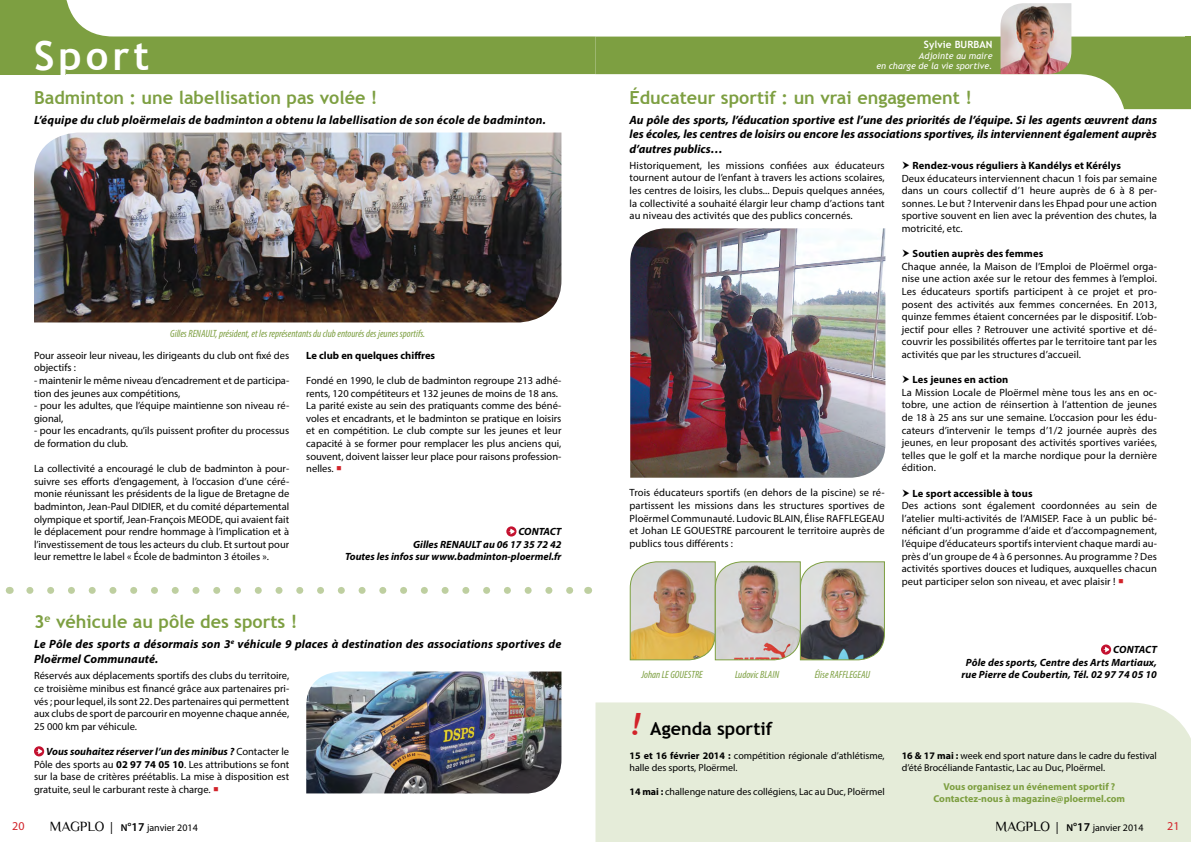
<style>
.page{position:relative;width:1191px;height:842px;background:#fff}
.page>*{position:absolute;margin:0;border:0;box-sizing:border-box;transform-origin:0 0}
.t1{font:700 40px "Trebuchet MS";letter-spacing:.1em;color:#fff}
.t2{font:700 18px "Trebuchet MS";color:#7d9f41}
.t3{font:700 18px "Trebuchet MS";color:#000}
.t4{font:italic 700 12px/14.4px "Myriad Pro";letter-spacing:.01em;color:#000;text-align:justify}
.t5{font:12px "Myriad Pro";color:#d2232a}
.t6{font:10.5px/12.6px "Myriad Pro";color:#000;text-align:justify}
.t7{font:italic 700 10.5px/12.6px "Myriad Pro";color:#000;text-align:right}
.t8{font:700 10.5px "Myriad Pro";letter-spacing:.01em;color:#000}
.t9{font:italic condensed 10.5px "Myriad Pro";color:#7d9f41}
.t10{font:10px/12px "Myriad Pro";color:#000}
.t11{font:700 10px/12px "Myriad Pro";color:#7d9f41;text-align:center}
.t12{font:700 10px "Trebuchet MS";color:#fff}
.t13{font:italic 9px/10.8px "Trebuchet MS";color:#fff;text-align:right}
.s1{color:#d2232a}
.s2{font-weight:700;font-style:italic}
.s3{font-weight:700}
.s4{font-family:"Trebuchet";font-style:italic;font-size:30px;color:#d2232a}
.s5{font-family:"Philosopher";font-size:14px}
.s6{font-size:12px}
.s7{font-weight:600}
.s8{font-weight:600;font-size:12px}
</style>
<div class="page">
<div style="left:595px;top:702px;width:596px;height:140px;background:#e5ecd9"></div>
<svg style="left:0;top:0;width:595px;height:74px;fill:#7d9f41"></svg>
<svg style="left:595px;top:37px;width:596px;height:72px;fill:#7d9f41"></svg>
<svg style="left:34px;top:746px;width:10px;height:10px"></svg>
<svg style="left:36px;top:748px;width:6px;height:6px"></svg>
<svg style="left:506px;top:526px;width:10px;height:10px"></svg>
<svg style="left:508px;top:529px;width:6px;height:5px"></svg>
<img style="left:34px;top:133px;width:527px;height:189px">
<img style="left:1000px;top:3px;width:71px;height:71px">
<img style="left:306px;top:671px;width:255px;height:122px">
<svg style="left:30px;top:587px;width:544px;height:7px"></svg>
<svg style="left:1101px;top:644px;width:10px;height:11px"></svg>
<svg style="left:1103px;top:647px;width:6px;height:5px"></svg>
<img style="left:629px;top:561px;width:256px;height:100px">
<img style="left:630px;top:228px;width:255px;height:250px">
<h1 class="t1" style="left:34px;top:31px;width:117px">Sport</h1>
<h2 class="t2" style="left:34px;top:86px;width:345px">Badminton : une labellisation pas volée !</h2>
<p class="t4" style="left:34px;top:112px;width:513px">L’équipe du club ploërmelais de badminton a obtenu la labellisation de son école de badminton.</p>
<p class="t9" style="left:170px;top:327px;width:256px">Gilles RENAULT, président, et les représentants du club entourés des jeunes sportifs.</p>
<p class="t6" style="left:34px;top:349px;width:257px">Pour asseoir leur niveau, les dirigeants du club ont fixé des objectifs :</p>
<p class="t6" style="left:34px;top:374px;width:257px">- maintenir le même niveau d’encadrement et de participa&shy;tion des jeunes aux compétitions,</p>
<p class="t6" style="left:34px;top:399px;width:257px">- pour les adultes, que l’équipe maintienne son niveau ré&shy;gional,</p>
<p class="t6" style="left:34px;top:424px;width:257px">- pour les encadrants, qu’ils puissent profiter du processus de formation du club.</p>
<p class="t6" style="left:34px;top:462px;width:257px">La collectivité a encouragé le club de badminton à pour&shy;suivre ses efforts d’engagement, à l’occasion d’une céré&shy;monie réunissant les présidents de la ligue de Bretagne de badminton, Jean-Paul DIDIER, et du comité départemental olympique et sportif, Jean-François MEODE, qui avaient fait le déplacement pour rendre hommage à l’implication et à l’investissement de tous les acteurs du club. Et surtout pour leur remettre le label « École de badminton 3 étoiles ».</p>
<p class="t8" style="left:306px;top:348px;width:130px">Le club en quelques chiffres</p>
<p class="t6" style="left:306px;top:374px;width:257px;text-align:left">Fondé en 1990, le club de badminton regroupe 213 adhé&shy;rents, 120 compétiteurs et 132 jeunes de moins de 18 ans.<br>La parité existe au sein des pratiquants comme des béné&shy;voles et encadrants, et le badminton se pratique en loisirs et en compétition. Le club compte sur les jeunes et leur capacité à se former pour remplacer les plus anciens qui, souvent, doivent laisser leur place pour raisons profession&shy;nelles. <span class="s1">○</span></p>
<p class="t7" style="left:345px;top:525px;width:218px">CONTACT<br>Gilles RENAULT au 06 17 35 72 42<br>Toutes les infos sur www.badminton-ploermel.fr</p>
<h2 class="t2" style="left:34px;top:610px;width:265px">3<sup>e</sup> véhicule au pôle des sports !</h2>
<p class="t4" style="left:34px;top:636px;width:529px">Le Pôle des sports a désormais son 3<sup>e</sup> véhicule 9 places à destination des associations sportives de<br>Ploërmel Communauté.</p>
<p class="t6" style="left:34px;top:669px;width:257px">Réservés aux déplacements sportifs des clubs du territoire, ce troisième minibus est financé grâce aux partenaires pri&shy;vés ; pour lequel, ils sont 22. Des partenaires qui permettent aux clubs de sport de parcourir en moyenne chaque année, 25 000 km par véhicule.</p>
<p class="t6" style="left:34px;top:745px;width:257px;text-indent:12px"><span class="s2">Vous souhaitez réserver l’un des minibus ?</span> Contacter le Pôle des sports au <span class="s3">02 97 74 05 10</span>. Les attributions se font sur la base de critères préétablis. La mise à disposition est gratuite, seul le carburant reste à charge. <span class="s1">○</span></p>
<p class="t12" style="left:924px;top:38px;width:70px">Sylvie BURBAN</p>
<p class="t13" style="left:876px;top:50px;width:118px">Adjointe au maire<br>en charge de la vie sportive.</p>
<h2 class="t2" style="left:629px;top:86px;width:344px">Éducateur sportif : un vrai engagement !</h2>
<p class="t4" style="left:629px;top:112px;width:529px">Au pôle des sports, l’éducation sportive est l’une des priorités de l’équipe. Si les agents œuvrent dans les écoles, les centres de loisirs ou encore les associations sportives, ils interviennent également auprès d’autres publics…</p>
<p class="t6" style="left:629px;top:159px;width:257px">Historiquement, les missions confiées aux éducateurs tournent autour de l’enfant à travers les actions scolaires, les centres de loisirs, les clubs... Depuis quelques années, la collectivité a souhaité élargir leur champ d’actions tant au niveau des activités que des publics concernés.</p>
<p class="t6" style="left:629px;top:486px;width:257px">Trois éducateurs sportifs (en dehors de la piscine) se ré&shy;partissent les missions dans les structures sportives de Ploërmel Communauté. Ludovic BLAIN, Élise RAFFLEGEAU et Johan LE GOUESTRE parcourent le territoire auprès de publics tous différents :</p>
<p class="t8" style="left:912px;top:159px;width:210px">Rendez-vous réguliers à Kandélys et Kérélys</p>
<p class="t6" style="left:901px;top:172px;width:257px">Deux éducateurs interviennent chacun 1 fois par semaine dans un cours collectif d’1 heure auprès de 6 à 8 per&shy;sonnes. Le but ? Intervenir dans les Ehpad pour une action sportive souvent en lien avec la prévention des chutes, la motricité, etc.</p>
<p class="t8" style="left:912px;top:247px;width:132px">Soutien auprès des femmes</p>
<p class="t6" style="left:901px;top:260px;width:257px">Chaque année, la Maison de l’Emploi de Ploërmel orga&shy;nise une action axée sur le retour des femmes à l’emploi.<br>Les éducateurs sportifs participent à ce projet et pro&shy;posent des activités aux femmes concernées. En 2013, quinze femmes étaient concernées par le dispositif. L’ob&shy;jectif pour elles ? Retrouver une activité sportive et dé&shy;couvrir les possibilités offertes par le territoire tant par les activités que par les structures d’accueil.</p>
<p class="t8" style="left:912px;top:373px;width:97px">Les jeunes en action</p>
<p class="t6" style="left:901px;top:386px;width:257px">La Mission Locale de Ploërmel mène tous les ans en oc&shy;tobre, une action de réinsertion à l’attention de jeunes de 18 à 25 ans sur une semaine. L’occasion pour les édu&shy;cateurs d’intervenir le temps d’1/2 journée auprès des jeunes, en leur proposant des activités sportives variées, telles que le golf et la marche nordique pour la dernière édition.</p>
<p class="t8" style="left:912px;top:486px;width:122px">Le sport accessible à tous</p>
<p class="t6" style="left:901px;top:499px;width:257px">Des actions sont également coordonnées au sein de l’atelier multi-activités de l’AMISEP. Face à un public bé&shy;néficiant d’un programme d’aide et d’accompagnement, l’équipe d’éducateurs sportifs intervient chaque mardi au&shy;près d’un groupe de 4 à 6 personnes. Au programme ? Des activités sportives douces et ludiques, auxquelles chacun peut participer selon son niveau, et avec plaisir ! <span class="s1">○</span></p>
<p class="t7" style="left:966px;top:643px;width:193px">CONTACT<br>Pôle des sports, Centre des Arts Martiaux,</p>
<p class="t9" style="left:735px;top:669px;width:42px">Ludovic BLAIN</p>
<p class="t9" style="left:814px;top:669px;width:57px">Élise RAFFLEGEAU</p>
<p class="t9" style="left:641px;top:669px;width:55px">Johan LE GOUESTRE</p>
<p class="t7" style="left:961px;top:668px;width:197px">rue Pierre de Coubertin, Tél. 02 97 74 05 10</p>
<h2 class="t3" style="left:630px;top:717px;width:144px"><span class="s4">!</span> Agenda sportif</h2>
<p class="t10" style="left:629px;top:749px;width:257px"><span class="s3">15 et 16 février 2014 :</span> compétition régionale d’athlétisme, halle des sports, Ploërmel.</p>
<p class="t10" style="left:629px;top:785px;width:257px"><span class="s3">14 mai :</span> challenge nature des collégiens, Lac au Duc, Ploërmel</p>
<p class="t10" style="left:901px;top:749px;width:257px"><span class="s3">16 &amp; 17 mai :</span> week end sport nature dans le cadre du festival d’été Brocéliande Fantastic, Lac au Duc, Ploërmel.</p>
<p class="t11" style="left:933px;top:781px;width:193px">Vous organisez un événement sportif ?<br>Contactez-nous à magazine@ploermel.com</p>
<p class="t10" style="left:50px;top:822px;width:150px"><span class="s5">MAGPLO</span> <span class="s6">|</span> <span class="s7">N</span><span class="s8">°17</span> janvier 2014</p>
<p class="t10" style="left:995px;top:822px;width:150px"><span class="s5">MAGPLO</span> <span class="s6">|</span> <span class="s7">N</span><span class="s8">°17</span> janvier 2014</p>
<p class="t5" style="left:12px;top:819px;width:14px">20</p>
<p class="t5" style="left:1167px;top:819px;width:14px">21</p>
</div>
